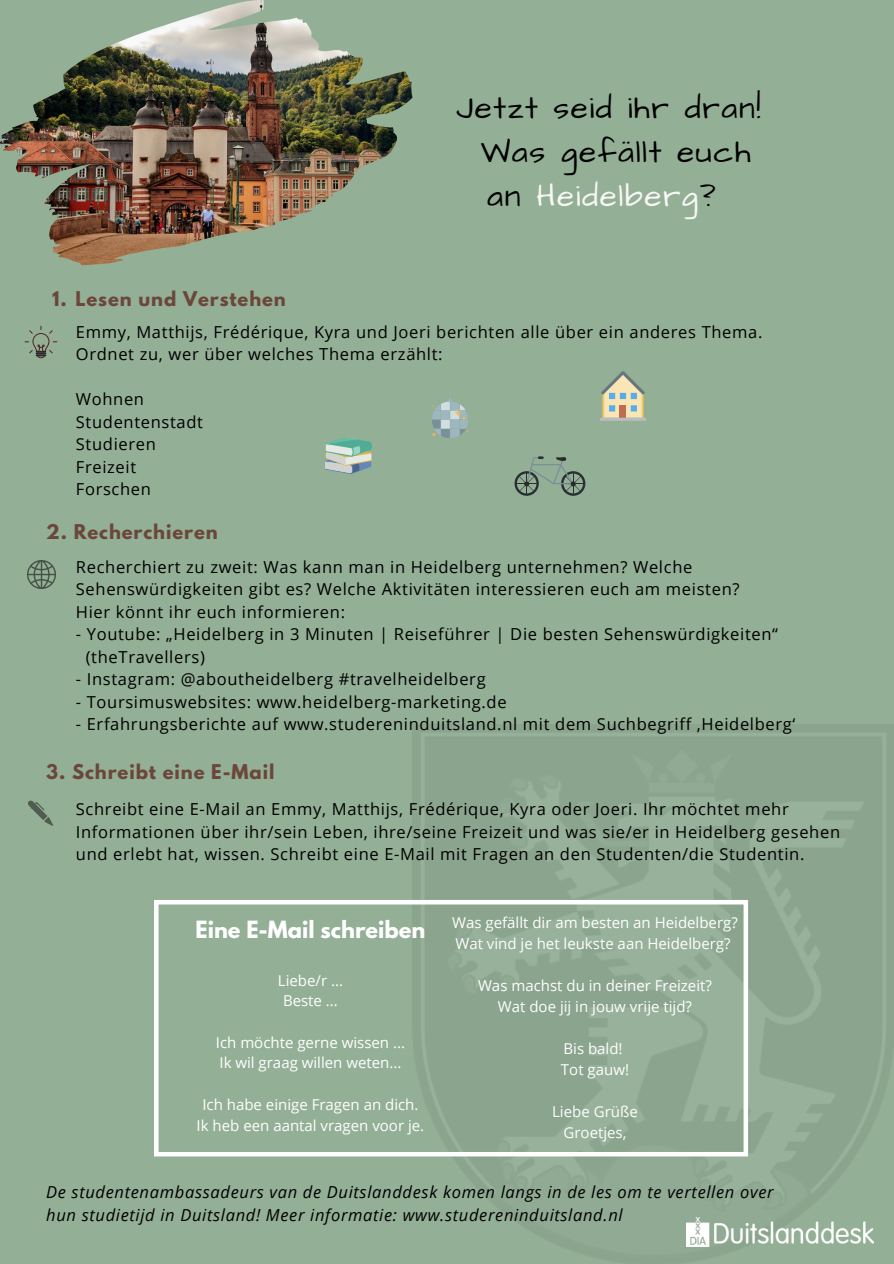
<style>
.page{position:relative;width:894px;height:1264px;background:#fff}
.page>*{position:absolute;margin:0;border:0;box-sizing:border-box;transform-origin:0 0}
.t1{font:31.5px/44px "Architects Daughter";letter-spacing:.05em;color:#000}
.t2{font:700 21px "League Spartan";color:#fff}
.t3{font:700 18px "League Spartan";letter-spacing:.05em;color:#6b473b}
.t4{font:16.5px/22.5px "Open Sans";letter-spacing:.04em;color:#000}
.t5{font:italic 16.5px/22.5px "Open Sans";letter-spacing:.04em;color:#000}
.t6{font:15px "Open Sans";color:#fff}
.s1{color:#f9f7f5}
</style>
<div class="page">
<div style="left:0;top:0;width:893px;height:1263px;background:#93af96"></div>
<img style="left:0;top:0;width:412px;height:265px">
<img style="left:412px;top:724px;width:481px;height:539px">
<img style="left:686px;top:1217px;width:187px;height:28px">
<svg style="left:154px;top:900px;width:593px;height:256px"></svg>
<img style="left:27px;top:560px;width:28px;height:28px">
<svg style="left:28px;top:800px;width:25px;height:26px"></svg>
<svg style="left:25px;top:326px;width:32px;height:32px"></svg>
<svg style="left:601px;top:371px;width:43px;height:47px"></svg>
<hr style="left:599px;top:418px;width:47px;height:3px;background:#bcbec0;border-radius:2px">
<svg style="left:325px;top:437px;width:46px;height:37px"></svg>
<svg style="left:431px;top:390px;width:37px;height:48px"></svg>
<svg style="left:514px;top:456px;width:71px;height:40px"></svg>
<p class="t3" style="left:52px;top:290px;width:235px">1. Lesen und Verstehen</p>
<p class="t1" style="left:456px;top:87px;width:305px">Jetzt seid ihr dran!</p>
<p class="t1" style="left:480px;top:130px;width:271px">Was gefällt euch an <span class="s1">Heidelberg</span>?</p>
<p class="t4" style="left:76px;top:320px;width:687px">Emmy, Matthijs, Frédérique, Kyra und Joeri berichten alle über ein anderes Thema.</p>
<p class="t4" style="left:76px;top:342px;width:368px">Ordnet zu, wer über welches Thema erzählt:</p>
<p class="t4" style="left:76px;top:387px;width:70px">Wohnen</p>
<p class="t4" style="left:76px;top:410px;width:129px">Studentenstadt</p>
<p class="t4" style="left:76px;top:432px;width:81px">Studieren</p>
<p class="t4" style="left:76px;top:455px;width:62px">Freizeit</p>
<p class="t4" style="left:76px;top:477px;width:77px">Forschen</p>
<p class="t3" style="left:46px;top:523px;width:173px">2. Recherchieren</p>
<p class="t4" style="left:76px;top:555px;width:665px">Recherchiert zu zweit: Was kann man in Heidelberg unternehmen? Welche<br>Sehenswürdigkeiten gibt es? Welche Aktivitäten interessieren euch am meisten?</p>
<p class="t4" style="left:76px;top:600px;width:270px">Hier könnt ihr euch informieren:</p>
<p class="t4" style="left:76px;top:622px;width:703px">- Youtube: „Heidelberg in 3 Minuten | Reiseführer | Die besten Sehenswürdigkeiten“</p>
<p class="t4" style="left:86px;top:645px;width:120px">(theTravellers)</p>
<p class="t4" style="left:76px;top:667px;width:411px">- Instagram: @aboutheidelberg #travelheidelberg</p>
<p class="t4" style="left:76px;top:690px;width:432px">- Toursimuswebsites: www.heidelberg-marketing.de</p>
<p class="t4" style="left:76px;top:712px;width:720px">- Erfahrungsberichte auf www.studereninduitsland.nl mit dem Suchbegriff ‚Heidelberg‘</p>
<p class="t3" style="left:46px;top:762px;width:230px">3. Schreibt eine E-Mail</p>
<p class="t4" style="left:76px;top:797px;width:765px">Schreibt eine E-Mail an Emmy, Matthijs, Frédérique, Kyra oder Joeri. Ihr möchtet mehr<br>Informationen über ihr/sein Leben, ihre/seine Freizeit und was sie/er in Heidelberg gesehen und erlebt hat, wissen. Schreibt eine E-Mail mit Fragen an den Studenten/die Studentin.</p>
<p class="t2" style="left:195px;top:919px;width:231px">Eine E-Mail schreiben</p>
<p class="t6" style="left:452px;top:912px;width:287px">Was gefällt dir am besten an Heidelberg?</p>
<p class="t6" style="left:455px;top:933px;width:276px">Wat vind je het leukste aan Heidelberg?</p>
<p class="t6" style="left:478px;top:975px;width:235px">Was machst du in deiner Freizeit?</p>
<p class="t6" style="left:498px;top:996px;width:195px">Wat doe jij in jouw vrije tijd?</p>
<p class="t6" style="left:563px;top:1038px;width:61px">Bis bald!</p>
<p class="t6" style="left:560px;top:1059px;width:70px">Tot gauw!</p>
<p class="t6" style="left:552px;top:1101px;width:87px">Liebe Grüße</p>
<p class="t6" style="left:563px;top:1122px;width:64px">Groetjes,</p>
<p class="t6" style="left:278px;top:969px;width:67px">Liebe/r ...</p>
<p class="t6" style="left:283px;top:990px;width:56px">Beste ...</p>
<p class="t6" style="left:216px;top:1031px;width:190px">Ich möchte gerne wissen ...</p>
<p class="t6" style="left:219px;top:1052px;width:183px">Ik wil graag willen weten...</p>
<p class="t6" style="left:202px;top:1093px;width:217px">Ich habe einige Fragen an dich.</p>
<p class="t6" style="left:196px;top:1114px;width:229px">Ik heb een aantal vragen voor je.</p>
<p class="t5" style="left:46px;top:1180px;width:728px">De studentenambassadeurs van de Duitslanddesk komen langs in de les om te vertellen over hun studietijd in Duitsland! Meer informatie: www.studereninduitsland.nl</p>
</div>
